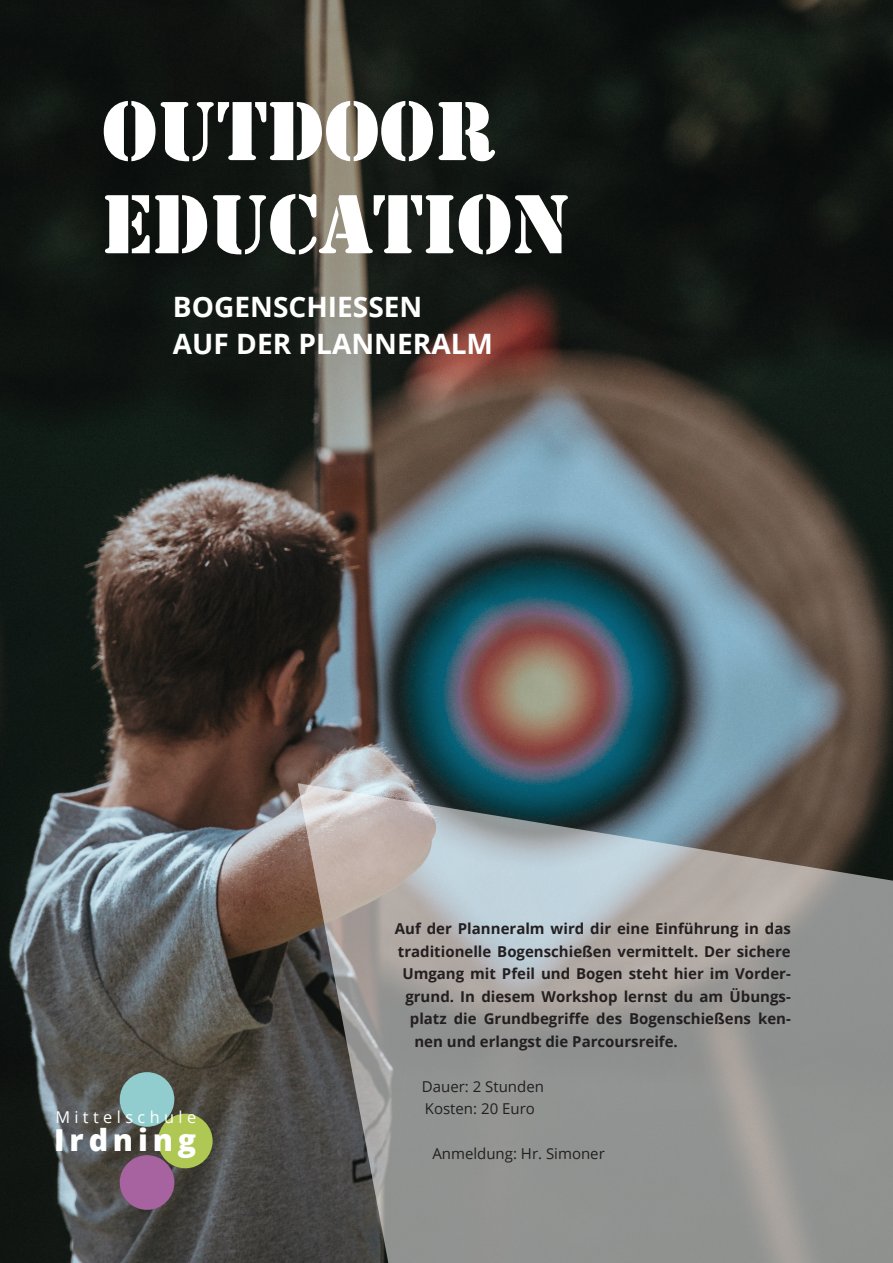
<style>
.page{position:relative;width:893px;height:1263px;background:#fff}
.page>*{position:absolute;margin:0;border:0;box-sizing:border-box;transform-origin:0 0}
.t1{font:77.55px "Stencil Std";color:#fff}
.t2{font:800 30.3px "Open Sans";letter-spacing:.16em;color:#fff}
.t3{font:700 28.05px "Open Sans";color:#fff}
.t4{font:16.35px "Open Sans";letter-spacing:.27em;color:#fff}
.t5{font:700 15px "Open Sans";color:#231f20}
.t6{font:15px "Open Sans";color:#231f20}
</style>
<div class="page">
<img style="left:0;top:0;width:893px;height:1263px">
<div style="left:120px;top:1072px;width:54px;height:55px;background:#91cdce;border-radius:50%"></div>
<div style="left:158px;top:1114px;width:55px;height:54px;background:#afc853;border-radius:50%"></div>
<div style="left:120px;top:1155px;width:54px;height:55px;background:#a7639f;border-radius:50%"></div>
<svg style="left:298px;top:783px;width:595px;height:480px;fill:#919491"></svg>
<p class="t1" style="left:102px;top:81px;width:395px">OUTDOOR</p>
<p class="t1" style="left:102px;top:174px;width:470px">EDUCATION</p>
<p class="t3" style="left:173px;top:287px;width:251px">BOGENSCHIESSEN</p>
<p class="t3" style="left:173px;top:324px;width:322px">AUF DER PLANNERALM</p>
<p class="t4" style="left:55px;top:1105px;width:142px">Mittelschule</p>
<p class="t2" style="left:54px;top:1116px;width:143px">Irdning</p>
<p class="t5" style="left:395px;top:918px;width:398px">Auf der Planneralm wird dir eine Einführung in das</p>
<p class="t5" style="left:398px;top:941px;width:394px">traditionelle Bogenschießen vermittelt. Der sichere</p>
<p class="t5" style="left:402px;top:963px;width:390px">Umgang mit Pfeil und Bogen steht hier im Vorder-</p>
<p class="t5" style="left:405px;top:986px;width:387px">grund. In diesem Workshop lernst du am Übungs-</p>
<p class="t5" style="left:410px;top:1008px;width:383px">platz die Grundbegriffe des Bogenschießens ken-</p>
<p class="t5" style="left:414px;top:1031px;width:265px">nen und erlangst die Parcoursreife.</p>
<p class="t6" style="left:422px;top:1076px;width:124px">Dauer: 2 Stunden</p>
<p class="t6" style="left:425px;top:1098px;width:112px">Kosten: 20 Euro</p>
<p class="t6" style="left:432px;top:1143px;width:174px">Anmeldung: Hr. Simoner</p>
</div>
